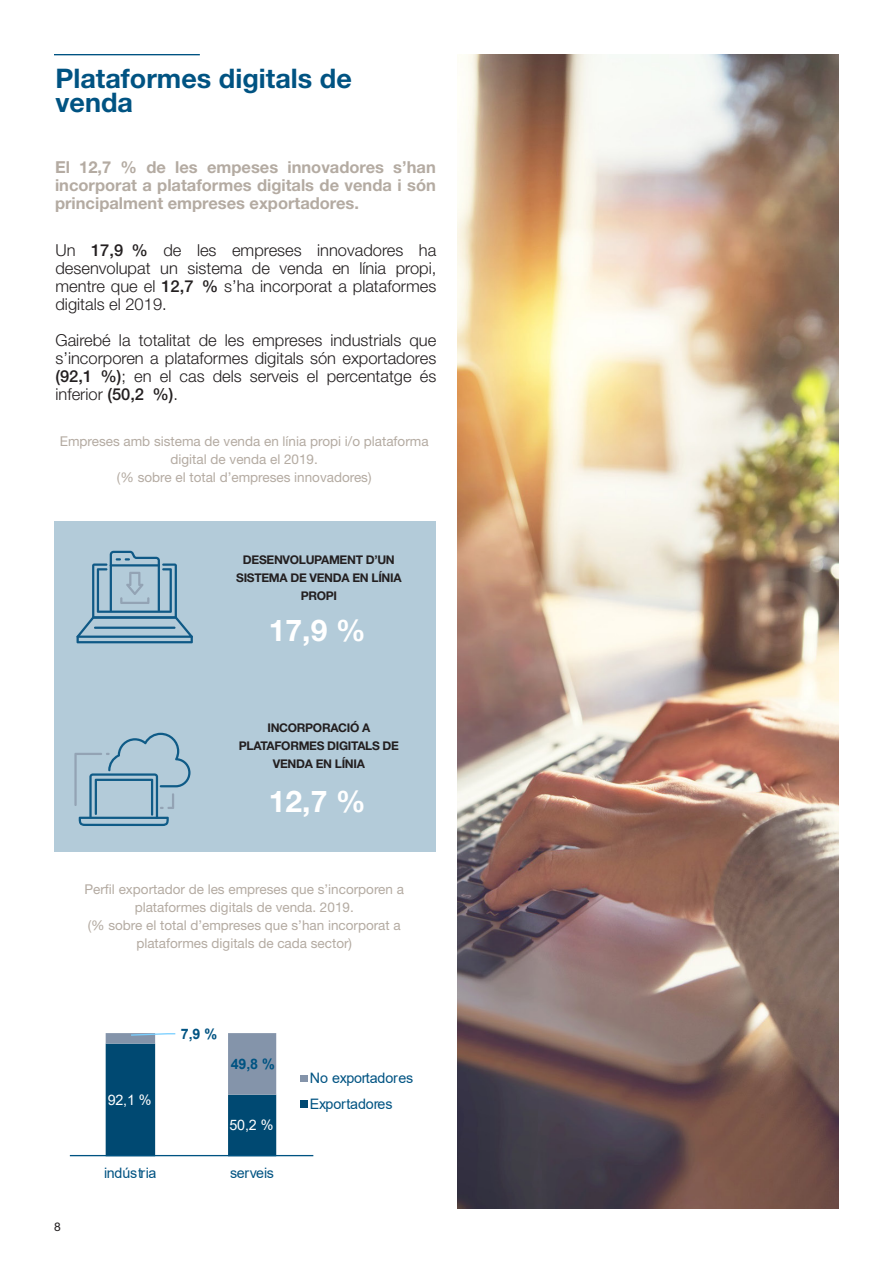
<style>
.page{position:relative;width:893px;height:1263px;background:#fff}
.page>*{position:absolute;margin:0;border:0;box-sizing:border-box;transform-origin:0 0}
.t1{font:700 30px "Helvetica Neue LT Std";color:#fff}
.SUBTITULOS{font:700 27px/24px "Helvetica Neue LT Std";color:#005382}
.TEXT{font:300 16.5px/18px "Helvetica Neue LT Std";color:#231f20;text-align:justify}
.TEXT-2{font:700 16.5px/18px "Helvetica Neue LT Std";color:#b4aba2;text-align:justify}
.t2{font:14.4px/26px "Arial";letter-spacing:-.01em;color:#005382}
.t3{font:14.4px "Arial";color:#fff}
.t4{font:700 14.4px "Arial";color:#005382}
.TEXT-3{font:13.5px/18px "Helvetica Neue LT Std";color:#b4aba2;text-align:center}
.TEXT-4{font:700 12px/18px "Helvetica Neue LT Std";letter-spacing:-.025em;color:#231f20;text-align:center}
.t5{font:12px "Helvetica Neue LT Std";color:#231f20}
.s1{font-weight:500}
</style>
<div class="page">
<div style="left:54px;top:521px;width:382px;height:330px;background:#b3cbd9"></div>
<hr style="left:54px;top:54px;width:146px;height:1px;background:#005382">
<svg style="left:76px;top:551px;width:117px;height:92px"></svg>
<svg style="left:74px;top:733px;width:116px;height:93px"></svg>
<hr style="left:70px;top:1155px;width:243px;height:1px;background:#005382">
<svg style="left:106px;top:1033px;width:170px;height:122px"></svg>
<div style="left:300px;top:1075px;width:7px;height:6px;background:#8494aa"></div>
<div style="left:300px;top:1100px;width:7px;height:8px;background:#004972"></div>
<img style="left:457px;top:55px;width:382px;height:1154px">
<p class="SUBTITULOS" style="left:55px;top:66px;width:298px">Plataformes digitals de venda</p>
<p class="TEXT-2" style="left:55px;top:158px;width:382px">El 12,7 % de les empeses innovadores s’han incorporat a plataformes digitals de venda i són principalment empreses exportadores.</p>
<p class="TEXT" style="left:55px;top:241px;width:382px">Un <span class="s1">17,9 %</span> de les empreses innovadores ha desenvolupat un sistema de venda en línia propi, mentre que el <span class="s1">12,7 %</span> s’ha incorporat a plataformes digitals el 2019.</p>
<p class="TEXT" style="left:55px;top:331px;width:382px">Gairebé la totalitat de les empreses industrials que s’incorporen a plataformes digitals són exportadores <span class="s1">(92,1 %)</span>; en el cas dels serveis el percentatge és inferior <span class="s1">(50,2 %)</span>.</p>
<p class="TEXT-3" style="left:60px;top:432px;width:370px">Empreses amb sistema de venda en línia propi i/o plataforma digital de venda el 2019.</p>
<p class="TEXT-3" style="left:117px;top:468px;width:256px">(% sobre el total d’empreses innovadores)</p>
<p class="TEXT-4" style="left:236px;top:551px;width:167px">DESENVOLUPAMENT D’UN<br>SISTEMA DE VENDA EN LÍNIA<br>PROPI</p>
<p class="t1" style="left:269px;top:612px;width:98px">17,9 %</p>
<p class="TEXT-4" style="left:239px;top:718px;width:162px">INCORPORACIÓ A<br>PLATAFORMES DIGITALS DE<br>VENDA EN LÍNIA</p>
<p class="t1" style="left:269px;top:783px;width:98px">12,7 %</p>
<p class="TEXT-3" style="left:84px;top:880px;width:321px">Perfil exportador de les empreses que s’incorporen a plataformes digitals de venda. 2019.</p>
<p class="TEXT-3" style="left:88px;top:916px;width:315px">(% sobre el total d’empreses que s’han incorporat a plataformes digitals de cada sector)</p>
<p class="t5" style="left:54px;top:1220px;width:8px">8</p>
<p class="t3" style="left:108px;top:1090px;width:45px">92,1 %</p>
<p class="t4" style="left:181px;top:1023px;width:38px">7,9 %</p>
<p class="t4" style="left:231px;top:1054px;width:45px">49,8 %</p>
<p class="t3" style="left:229px;top:1115px;width:45px">50,2 %</p>
<p class="t2" style="left:104px;top:1159px;width:54px">indústria</p>
<p class="t2" style="left:230px;top:1159px;width:45px">serveis</p>
<p class="t2" style="left:310px;top:1065px;width:105px">No exportadores<br>Exportadores</p>
</div>
